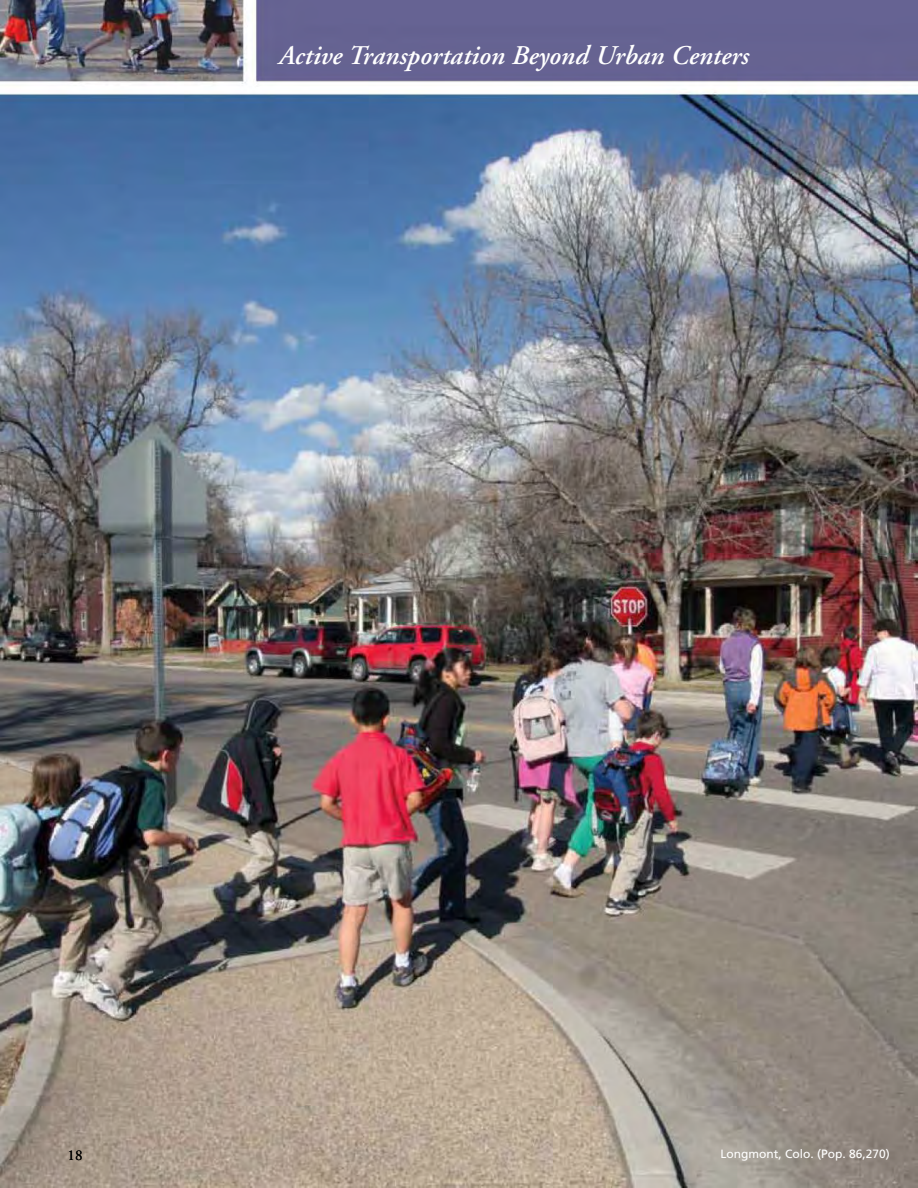
<style>
.page{position:relative;width:918px;height:1188px;background:#fff}
.page>*{position:absolute;margin:0;border:0;box-sizing:border-box;transform-origin:0 0}
.t1{font:italic 600 27px "Adobe Garamond";color:#fff}
.t2{font:15px "Adobe Garamond";color:#000}
.t3{font:12px "Frutiger LT Std";color:#fff}
</style>
<div class="page">
<img style="left:0;top:0;width:918px;height:1188px">
<p class="t1" style="left:279px;top:40px;width:472px">Active Transportation Beyond Urban Centers</p>
<p class="t2" style="left:68px;top:1147px;width:16px">18</p>
<p class="t3" style="left:720px;top:1147px;width:171px">Longmont, Colo. (Pop. 86,270)</p>
</div>
